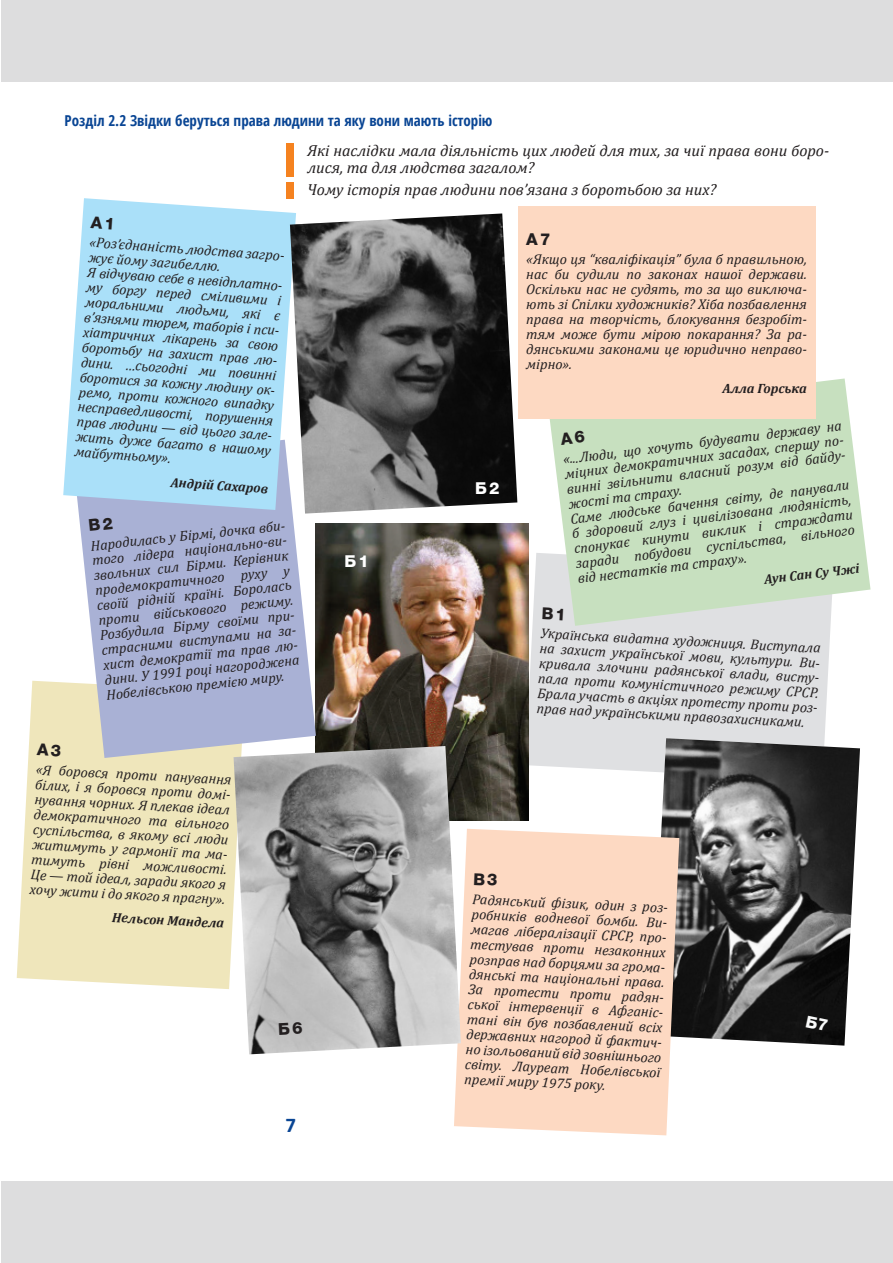
<style>
.page{position:relative;width:893px;height:1263px;background:#fff}
.page>*{position:absolute;margin:0;border:0;box-sizing:border-box;transform-origin:0 0}
.t1{font:700 21px "Calibri";color:#094594}
.Цифра_на_картці{font:16.5px "Helvetica 8 Heavy";color:#fff}
.Цифра_на_картці-2{font:16.5px "Helvetica 8 Heavy";color:#231f20}
.питання_в_табл_2{font:italic 16.05px/17.2px "Cambria";color:#231f20}
.t2{font:700 condensed 15px "Open Sans";color:#094594}
.текст_на_картці{font:italic 14.25px/15px "Cambria";color:#231f20}
.підпис_на_картці{font:italic 700 13.5px "Cambria";color:#231f20}
</style>
<div class="page">
<div style="left:1px;top:0;width:892px;height:82px;background:#ddddde"></div>
<div style="left:1px;top:1181px;width:892px;height:81px;background:#ddddde"></div>
<div style="left:528px;top:553px;width:303px;height:228px;background:#dfe0e2"></div>
<img style="left:650px;top:738px;width:210px;height:308px">
<div style="left:454px;top:829px;width:225px;height:306px;background:#fdd9c2"></div>
<img style="left:316px;top:523px;width:212px;height:298px">
<svg style="left:549px;top:378px;width:321px;height:248px;background:#cde2c6"></svg>
<svg style="left:17px;top:681px;width:217px;height:308px;background:#f0e7bf"></svg>
<svg style="left:73px;top:510px;width:243px;height:248px;background:#b3bad6"></svg>
<div style="left:286px;top:144px;width:7px;height:33px;background:#f58220"></div>
<div style="left:286px;top:182px;width:7px;height:16px;background:#f58220"></div>
<svg style="left:63px;top:198px;width:231px;height:312px;background:#b0e1f8"></svg>
<img style="left:234px;top:746px;width:227px;height:308px">
<div style="left:518px;top:206px;width:297px;height:213px;background:#fdd9c2"></div>
<img style="left:290px;top:213px;width:227px;height:301px">
<svg style="left:542px;top:607px;width:21px;height:13px"></svg>
<svg style="left:474px;top:873px;width:23px;height:13px"></svg>
<svg style="left:560px;top:430px;width:25px;height:15px"></svg>
<svg style="left:37px;top:743px;width:24px;height:13px"></svg>
<svg style="left:89px;top:517px;width:24px;height:14px"></svg>
<svg style="left:90px;top:216px;width:22px;height:13px"></svg>
<svg style="left:278px;top:296px;width:4px;height:9px"></svg>
<svg style="left:279px;top:1022px;width:23px;height:13px"></svg>
<svg style="left:806px;top:1015px;width:22px;height:16px"></svg>
<p class="t2" style="left:65px;top:110px;width:430px">Розділ 2.2 Звідки беруться права людини та яку вони мають історію</p>
<p class="питання_в_табл_2" style="left:307px;top:141px;width:523px">Які наслідки мала діяльність цих людей для тих, за чиї права вони боро&shy;лися, та для людства загалом?</p>
<p class="питання_в_табл_2" style="left:307px;top:180px;width:410px">Чому історія прав людини пов’язана з боротьбою за них?</p>
<p class="текст_на_картці" style="left:90px;top:234px;width:207px;rotate:4deg">«Роз’єднаність людства загро&shy;жує йому загибеллю.</p>
<p class="текст_на_картці" style="left:88px;top:264px;width:207px;rotate:4deg">Я відчуваю себе в невідплатно&shy;му боргу</p>
<p class="текст_на_картці" style="left:87px;top:279px;width:183px;text-indent:70px;rotate:4deg">перед сміливими моральними</p>
<p class="текст_на_картці" style="left:86px;top:294px;width:207px;text-indent:92px;rotate:4deg">людьми,<br>в’язнями тюрем, таборів і пси--</p>
<p class="текст_на_картці" style="left:243px;top:305px;width:39px;rotate:4deg">які є</p>
<p class="текст_на_картці" style="left:84px;top:324px;width:73px;rotate:4deg">хіатричних</p>
<p class="текст_на_картці" style="left:84px;top:324px;width:200px;text-indent:81px;rotate:4deg">лікарень<br>боротьбу на захист прав лю-</p>
<p class="текст_на_картці" style="left:227px;top:334px;width:54px;rotate:4deg">за свою</p>
<p class="текст_на_картці" style="left:82px;top:354px;width:108px;rotate:4deg">дини. …сьогодні</p>
<p class="текст_на_картці" style="left:82px;top:346px;width:197px;line-height:30px;text-align:right;rotate:4deg">ми повинні<br>ремо, проти кожного випадку</p>
<p class="текст_на_картці" style="left:81px;top:361px;width:200px;line-height:30px;rotate:4deg">боротися за кожну людину ок&shy;несправедливості, порушення жить дуже багато в нашому</p>
<p class="текст_на_картці" style="left:78px;top:406px;width:200px;line-height:30px;rotate:4deg">прав людини — від цього зале&shy;майбутньому».</p>
<p class="підпис_на_картці" style="left:171px;top:472px;width:99px;rotate:4deg">Андрій Сахаров</p>
<p class="текст_на_картці" style="left:90px;top:538px;width:200px;rotate:-6deg">Народилась у Бірмі, дочка вби&shy;того лідера національно-ви&shy;звольних сил Бірми. Керівник продемократичного руху у своїй рідній країні. Боролась проти військового режиму.<br>Розбудила Бірму своїми при&shy;страсними виступами на за&shy;хист демократії та прав лю&shy;дини. У 1991 році нагороджена<br>Нобелівською премією миру.</p>
<p class="текст_на_картці" style="left:37px;top:761px;width:200px;rotate:3deg">«Я боровся проти панування білих, і я боровся проти домі&shy;нування чорних. Я плекав ідеал демократичного та вільного суспільства, в якому всі люди житимуть у гармонії та ма&shy;тимуть</p>
<p class="текст_на_картці" style="left:32px;top:851px;width:197px;text-align:justify;text-indent:68px;rotate:3deg">рівні можливості.<br>Це — той ідеал, заради якого я хочу жити і до якого я прагну».</p>
<p class="підпис_на_картці" style="left:113px;top:908px;width:113px;rotate:3deg">Нельсон Мандела</p>
<p class="Цифра_на_картці" style="left:345px;top:552px;width:26px">Б 1</p>
<h1 class="t1" style="left:286px;top:1110px;width:12px">7</h1>
<p class="Цифра_на_картці" style="left:475px;top:479px;width:26px">Б 2</p>
<p class="Цифра_на_картці-2" style="left:526px;top:230px;width:26px">А 7</p>
<p class="текст_на_картці" style="left:526px;top:251px;width:282px;text-align:justify">«Якщо ця “кваліфікація” була б правильною, нас би судили по законах нашої держави.<br>Оскільки нас не судять, то за що виключа&shy;ють зі Спілки художників? Хіба позбавлення права на творчість, блокування безробіт&shy;тям може бути мірою покарання? За ра&shy;дянськими законами це юридично неправо&shy;мірно».</p>
<p class="підпис_на_картці" style="left:722px;top:379px;width:86px">Алла Горська</p>
<p class="текст_на_картці" style="left:562px;top:451px;width:285px;rotate:-7deg">«...Люди, що хочуть будувати державу на міцних демократичних засадах, спершу по&shy;винні звільнити власний розум від байду&shy;жості та страху.</p>
<p class="текст_на_картці" style="left:569px;top:511px;width:282px;text-align:justify;rotate:-7deg">Саме людське бачення світу, де панували б здоровий глуз і цивілізована людяність, спонукає кинути виклик і страждати заради побудови суспільства, вільного від нестатків та страху».</p>
<p class="підпис_на_картці" style="left:763px;top:570px;width:97px;rotate:-7deg">Аун Сан Су Чжі</p>
<p class="текст_на_картці" style="left:541px;top:618px;width:285px;line-height:30px;rotate:3deg">Українська видатна художниця. Виступала кривала злочини радянської влади, висту-</p>
<p class="текст_на_картці" style="left:541px;top:633px;width:285px;line-height:30px;rotate:3deg">на захист української мови, культури. Ви&shy;пала проти комуністичного режиму СРСР.</p>
<p class="текст_на_картці" style="left:538px;top:685px;width:285px;rotate:3deg">Брала участь в акціях протесту проти роз&shy;прав над українськими правозахисниками.</p>
<p class="текст_на_картці" style="left:473px;top:890px;width:201px;rotate:3deg">Радянський фізик, один з роз&shy;робників водневої бомби. Ви&shy;магав лібералізації СРСР, про&shy;тестував проти незаконних розправ над борцями за грома&shy;дянські та національні права.<br>За протести проти радян&shy;ської інтервенції в Афганіс&shy;тані він був позбавлений всіх державних нагород й фактич&shy;но ізольований від зовнішнього світу. Лауреат Нобелівської премії миру 1975 року.</p>
</div>
